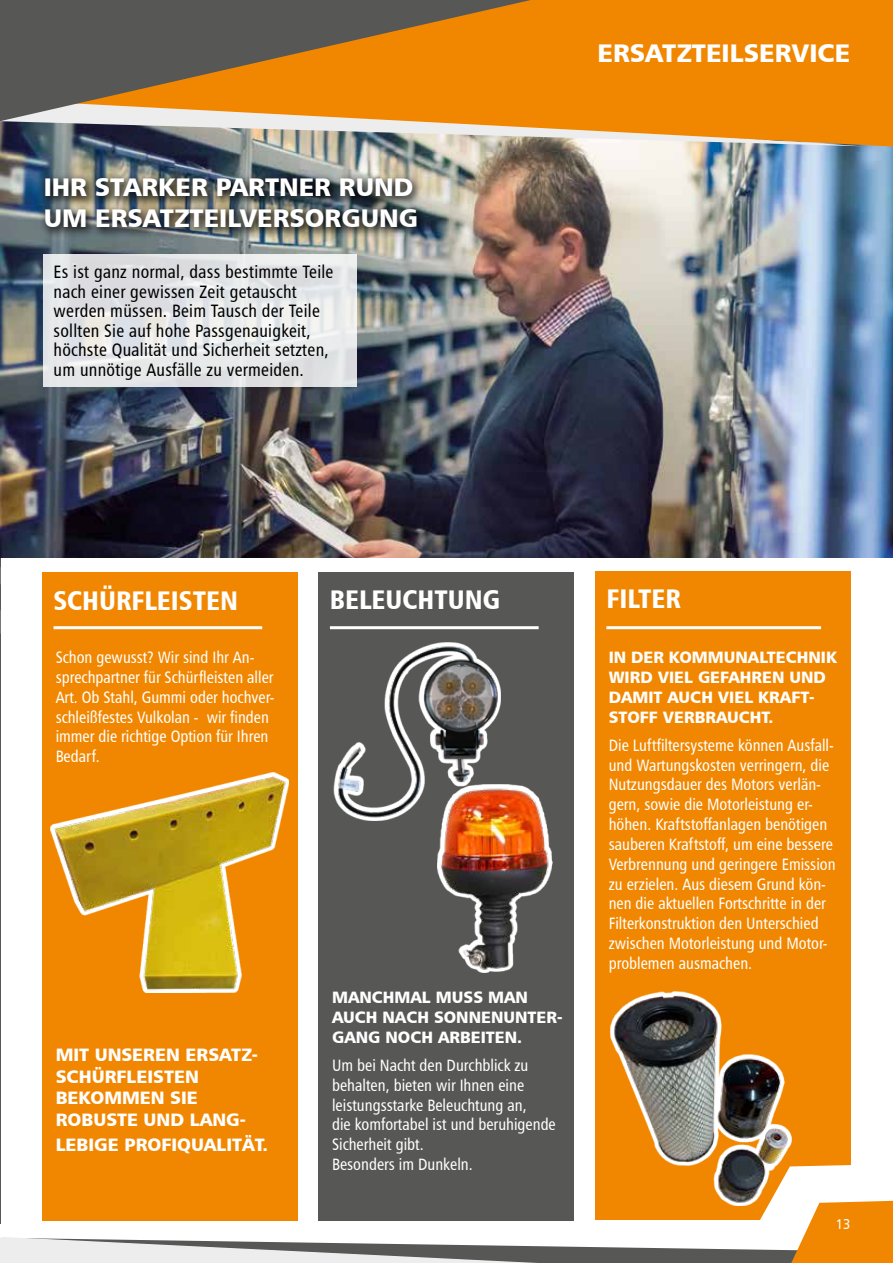
<style>
.page{position:relative;width:893px;height:1263px;background:#fff}
.page>*{position:absolute;margin:0;border:0;box-sizing:border-box;transform-origin:0 0}
.t1{font:27px "Humanist 777 BT Black Condensed B";color:#fff}
.t2{font:25.5px/30.6px "Humanist 777 BT Black B";color:#fff}
.t3{font:18px/19.5px "Humanist 777 BT Roman Condensed B";letter-spacing:.015em;color:#000}
.t4{font:18px/21.6px "Humanist 777 BT Black B";color:#fff}
.t5{font:16.5px/19.8px "Humanist 777 BT Roman Condensed B";color:#fff}
.t6{font:16.5px/19.8px "Humanist 777 BT Black B";color:#fff}
.t7{font:14.25px "Humanist 777 BT Roman B";color:#fff;scale:.9 1}
</style>
<div class="page">
<hr style="left:0;top:542px;width:1px;height:681px;background:#575756">
<svg style="left:0;top:557px;width:92px;height:228px"></svg>
<div style="left:595px;top:572px;width:255px;height:648px;background:#f18700"></div>
<img style="left:0;top:146px;width:893px;height:411px">
<svg style="left:0;top:1164px;width:893px;height:99px"></svg>
<svg style="left:0;top:121px;width:54px;height:25px"></svg>
<svg style="left:54px;top:0;width:839px;height:147px;background:#e09029"></svg>
<svg style="left:0;top:0;width:531px;height:121px;background:#a37438"></svg>
<div style="left:39px;top:172px;width:390px;height:67px;background:#000;opacity:.75"></div>
<svg style="left:44px;top:254px;width:313px;height:133px;background:#e4e5e7"></svg>
<div style="left:43px;top:572px;width:255px;height:648px;background:#f18700"></div>
<div style="left:319px;top:572px;width:255px;height:648px;background:#575756"></div>
<hr style="left:54px;top:626px;width:208px;height:3px;background:#fff">
<hr style="left:330px;top:626px;width:209px;height:3px;background:#fff">
<hr style="left:606px;top:626px;width:215px;height:3px;background:#fff">
<img style="left:601px;top:991px;width:213px;height:264px">
<img style="left:54px;top:763px;width:265px;height:357px">
<img style="left:437px;top:784px;width:116px;height:189px">
<img style="left:333px;top:642px;width:179px;height:178px">
<h2 class="t2" style="left:44px;top:171px;width:376px">IHR STARKER PARTNER RUND<br>UM ERSATZTEILVERSORGUNG</h2>
<p class="t3" style="left:54px;top:262px;width:281px">Es ist ganz normal, dass bestimmte Teile nach einer gewissen Zeit getauscht werden müssen. Beim Tausch der Teile sollten Sie auf hohe Passgenauigkeit, höchste Qualität und Sicherheit setzten, um unnötige Ausfälle zu vermeiden.</p>
<h2 class="t2" style="left:597px;top:37px;width:254px">ERSATZTEILSERVICE</h2>
<h1 class="t1" style="left:54px;top:584px;width:186px">SCHÜRFLEISTEN</h1>
<p class="t5" style="left:56px;top:647px;width:220px">Schon gewusst? Wir sind Ihr An&shy;sprechpartner für Schürfleisten aller<br>Art. Ob Stahl, Gummi oder hochver&shy;schleißfestes Vulkolan - wir finden immer die richtige Option für Ihren<br>Bedarf.</p>
<p class="t4" style="left:56px;top:1043px;width:204px">MIT UNSEREN ERSATZ-<br>SCHÜRFLEISTEN<br>BEKOMMEN SIE<br>ROBUSTE UND LANG-</p>
<p class="t4" style="left:56px;top:1133px;width:214px">LEBIGE PROFIQUALITÄT.</p>
<h1 class="t1" style="left:330px;top:582px;width:172px">BELEUCHTUNG</h1>
<h1 class="t1" style="left:606px;top:581px;width:76px">FILTER</h1>
<p class="t6" style="left:332px;top:987px;width:232px">MANCHMAL MUSS MAN<br>AUCH NACH SONNENUNTER-<br>GANG NOCH ARBEITEN.</p>
<p class="t5" style="left:332px;top:1055px;width:225px">Um bei Nacht den Durchblick zu behalten, bieten wir Ihnen eine leistungsstarke Beleuchtung an,<br>die komfortabel ist und beruhigende<br>Sicherheit gibt.<br>Besonders im Dunkeln.</p>
<p class="t6" style="left:609px;top:647px;width:230px">IN DER KOMMUNALTECHNIK<br>WIRD VIEL GEFAHREN UND<br>DAMIT AUCH VIEL KRAFT-<br>STOFF VERBRAUCHT.</p>
<p class="t5" style="left:609px;top:735px;width:228px">Die Luftfiltersysteme können Ausfall&shy;und Wartungskosten verringern, die Nutzungsdauer des Motors verlän&shy;gern, sowie die Motorleistung er&shy;höhen. Kraftstoffanlagen benötigen sauberen Kraftstoff, um eine bessere Verbrennung und geringere Emission zu erzielen. Aus diesem Grund kön&shy;nen die aktuellen Fortschritte in der Filterkonstruktion den Unterschied zwischen Motorleistung und Motor&shy;problemen ausmachen.</p>
<p class="t7" style="left:836px;top:1215px;width:18px">13</p>
</div>
